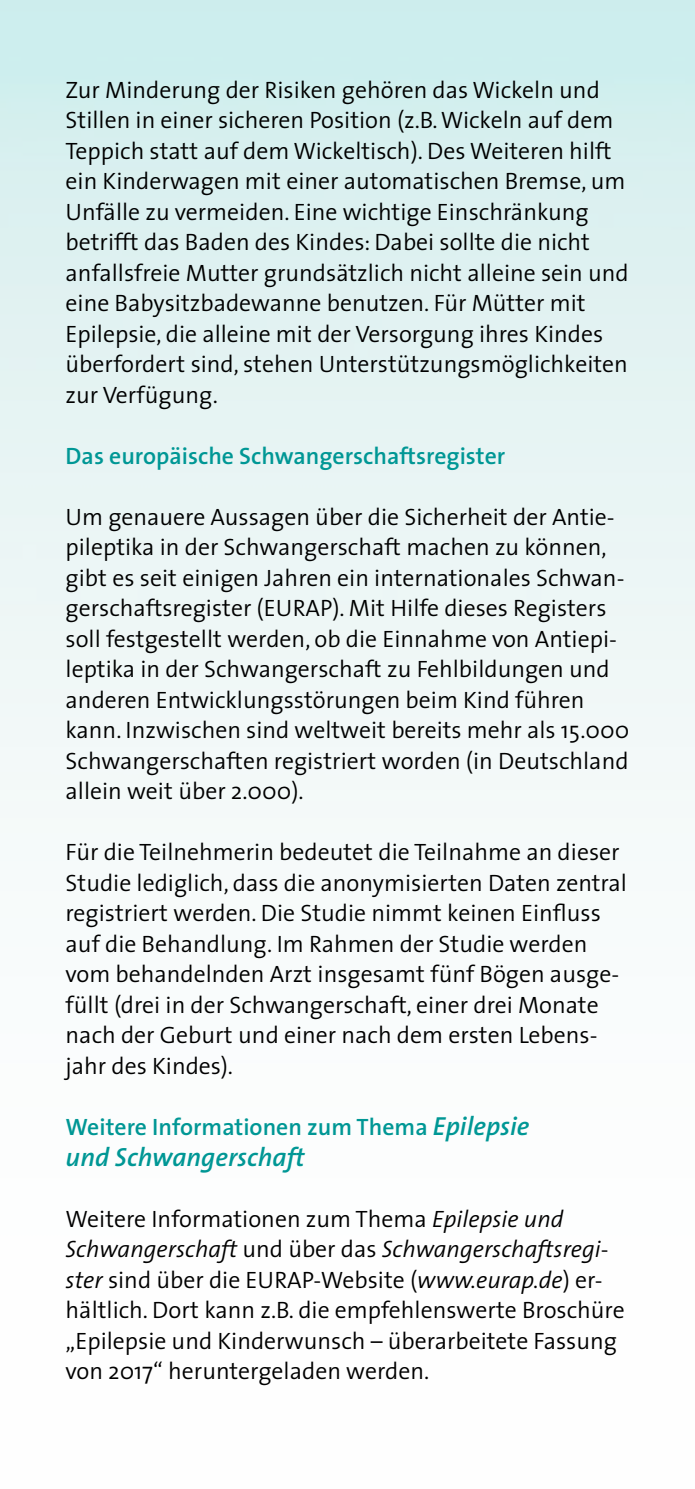
<style>
.page{position:relative;width:695px;height:1489px;background:#fff}
.page>*{position:absolute;margin:0;border:0;box-sizing:border-box;transform-origin:0 0}
.t1{font:italic 600 26.25px "The Sans";color:#009795}
.t2{font:300 23.75px/30.5px "The Sans";color:#000}
.t3{font:600 23.75px "The Sans";color:#009795}
.s1{font-style:italic;font-size:26.25px}
.s2{font-style:italic}
</style>
<div class="page">
<p class="t2" style="left:66px;top:73px;width:564px">Zur Minderung der Risiken gehören das Wickeln und Stillen in einer sicheren Position (z.B. Wickeln auf dem Teppich statt auf dem Wickeltisch). Des Weiteren hilft ein Kinderwagen mit einer automatischen Bremse, um Unfälle zu vermeiden. Eine wichtige Einschränkung betrifft das Baden des Kindes: Dabei sollte die nicht anfallsfreie Mutter grundsätzlich nicht alleine sein und eine Babysitzbadewanne benutzen. Für Mütter mit Epilepsie, die alleine mit der Versorgung ihres Kindes überfordert sind, stehen Unterstützungsmöglichkeiten zur Verfügung.</p>
<p class="t3" style="left:66px;top:436px;width:441px">Das europäische Schwangerschaftsregister</p>
<p class="t2" style="left:66px;top:500px;width:565px">Um genauere Aussagen über die Sicherheit der Antie&shy;pileptika in der Schwangerschaft machen zu können, gibt es seit einigen Jahren ein internationales Schwan&shy;gerschaftsregister (EURAP). Mit Hilfe dieses Registers soll festgestellt werden, ob die Einnahme von Antiepi&shy;leptika in der Schwangerschaft zu Fehlbildungen und anderen Entwicklungsstörungen beim Kind führen kann. Inzwischen sind weltweit bereits mehr als 15.000<br>Schwangerschaften registriert worden (in Deutschland allein weit über 2.000).</p>
<p class="t2" style="left:66px;top:836px;width:563px">Für die Teilnehmerin bedeutet die Teilnahme an dieser Studie lediglich, dass die anonymisierten Daten zentral registriert werden. Die Studie nimmt keinen Einfluss auf die Behandlung. Im Rahmen der Studie werden vom behandelnden Arzt insgesamt fünf Bögen ausge&shy;füllt (drei in der Schwangerschaft, einer drei Monate nach der Geburt und einer nach dem ersten Lebens&shy;jahr des Kindes).</p>
<p class="t3" style="left:66px;top:1106px;width:465px">Weitere Informationen zum Thema <span class="s1">Epilepsie</span></p>
<p class="t1" style="left:66px;top:1134px;width:241px">und Schwangerschaft</p>
<p class="t2" style="left:66px;top:1202px;width:560px">Weitere Informationen zum Thema <span class="s2">Epilepsie und Schwangerschaft</span> und über das <span class="s2">Schwangerschaftsregi&shy;ster</span> sind über die EURAP-Website (<span class="s2">www.eurap.de</span>) er&shy;hältlich. Dort kann z.B. die empfehlenswerte Broschüre „Epilepsie und Kinderwunsch – überarbeitete Fassung von 2017“ heruntergeladen werden.</p>
</div>
